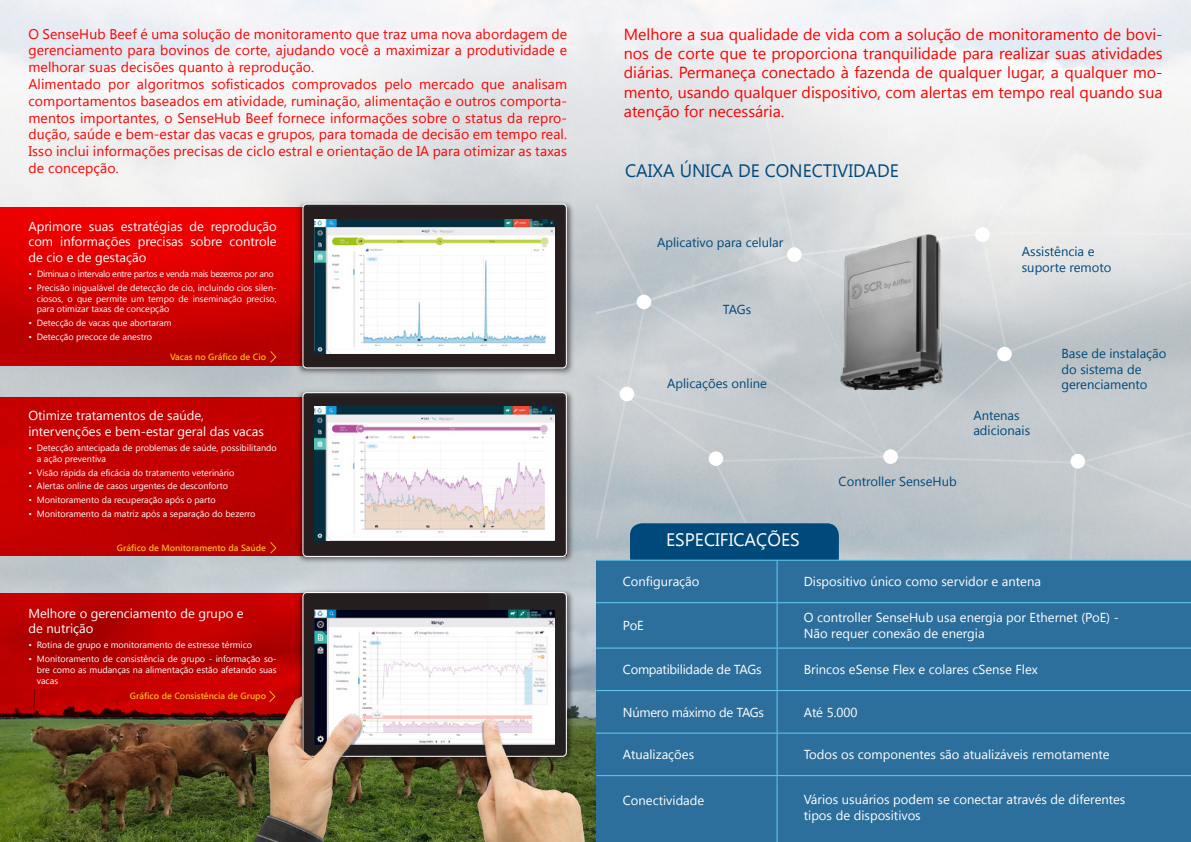
<style>
.page{position:relative;width:1191px;height:842px;background:#fff}
.page>*{position:absolute;margin:0;border:0;box-sizing:border-box;transform-origin:0 0}
.t1{font:18px "Segoe UI";color:#00497b}
.t2{font:18px "Segoe UI";color:#fff}
.t3{font:16px/19.2px "Segoe UI";color:#f00;text-align:justify}
.t4{font:14px/16.8px "Segoe UI";letter-spacing:.01em;color:#f00}
.t5{font:13px/15.6px "Segoe UI";color:#fff}
.t6{font:13px/15.6px "Segoe UI";color:#00497b}
.t7{font:13px "Segoe UI";letter-spacing:-.02em;color:#fff}
.t8{font:9px/10.8px "Segoe UI";color:#fff;text-align:justify}
.t9{font:600 9px "Segoe UI";color:#fcb61c}
.t10{font:9px "Segoe UI";letter-spacing:-.03em;color:#fff}
</style>
<div class="page">
<img style="left:0;top:0;width:596px;height:842px">
<svg style="left:582px;top:0;width:609px;height:609px"></svg>
<div style="left:630px;top:523px;width:209px;height:47px;background:#00497b;border-radius:12px"></div>
<div style="left:596px;top:560px;width:595px;height:282px;background:#2c6e9c"></div>
<div style="left:0;top:207px;width:567px;height:158px;background:linear-gradient(to bottom,#f60000,#b40000)"></div>
<div style="left:0;top:397px;width:567px;height:158px;background:#c30000"></div>
<svg style="left:0;top:593px;width:276px;height:124px;background:#b80000"></svg>
<img style="left:276px;top:181px;width:316px;height:188px">
<div style="left:303px;top:204px;width:263px;height:164px;background:#231f20;border-radius:4px"></div>
<div style="left:302px;top:204px;width:265px;height:164px;border:1px solid #fff;border-radius:4px"></div>
<img style="left:276px;top:369px;width:316px;height:200px">
<div style="left:303px;top:393px;width:263px;height:163px;background:#231f20;border-radius:4px"></div>
<div style="left:302px;top:392px;width:265px;height:165px;border:1px solid #fff;border-radius:4px"></div>
<img style="left:276px;top:569px;width:316px;height:214px">
<div style="left:303px;top:592px;width:263px;height:164px;background:#231f20;border-radius:4px"></div>
<div style="left:302px;top:592px;width:265px;height:165px;border:1px solid #fff;border-radius:4px"></div>
<svg style="left:269px;top:350px;width:8px;height:14px"></svg>
<svg style="left:269px;top:541px;width:8px;height:14px"></svg>
<img style="left:838px;top:231px;width:109px;height:159px">
<hr style="left:596px;top:560px;width:181px;height:1px;background:#63cdf3">
<hr style="left:777px;top:560px;width:414px;height:1px;background:#63cdf3">
<hr style="left:776px;top:561px;width:1px;height:41px;background:#63cdf3">
<hr style="left:596px;top:602px;width:181px;height:1px;background:#63cdf3">
<hr style="left:777px;top:602px;width:414px;height:1px;background:#63cdf3">
<hr style="left:776px;top:603px;width:1px;height:44px;background:#63cdf3">
<hr style="left:596px;top:647px;width:181px;height:1px;background:#63cdf3">
<hr style="left:777px;top:647px;width:414px;height:1px;background:#63cdf3">
<hr style="left:776px;top:648px;width:1px;height:42px;background:#63cdf3">
<hr style="left:596px;top:690px;width:181px;height:1px;background:#63cdf3">
<hr style="left:777px;top:690px;width:414px;height:1px;background:#63cdf3">
<hr style="left:776px;top:691px;width:1px;height:42px;background:#63cdf3">
<hr style="left:596px;top:733px;width:181px;height:1px;background:#63cdf3">
<hr style="left:777px;top:733px;width:414px;height:1px;background:#63cdf3">
<hr style="left:776px;top:734px;width:1px;height:41px;background:#63cdf3">
<hr style="left:596px;top:775px;width:181px;height:1px;background:#63cdf3">
<hr style="left:777px;top:775px;width:414px;height:1px;background:#63cdf3">
<hr style="left:776px;top:776px;width:1px;height:66px;background:#63cdf3">
<img style="left:314px;top:219px;width:240px;height:134px">
<img style="left:314px;top:406px;width:240px;height:135px">
<img style="left:314px;top:609px;width:240px;height:135px">
<img style="left:236px;top:663px;width:173px;height:179px">
<img style="left:440px;top:677px;width:156px;height:165px">
<p class="t4" style="left:28px;top:25px;width:540px">O SenseHub Beef é uma solução de monitoramento que traz uma nova abordagem de gerenciamento para bovinos de corte, ajudando você a maximizar a produtividade e me lhorar suas decisões quanto à reprodução.<br>Alimentado por algoritmos sofisticados comprovados pelo mercado que analisam compor tamentos baseados em atividade, ruminação, alimentação e outros comporta&shy;mentos im portantes, o SenseHub Beef fornece informações sobre o status da repro&shy;dução, saúde e bem-estar das vacas e grupos, para tomada de decisão em tempo real.<br>Isso inclui informações precisas de ciclo estral e orientação de IA para otimizar as taxas de concepção.</p>
<h3 class="t5" style="left:28px;top:218px;width:250px;text-align:justify">Aprimore suas estratégias de reprodução com informações precisas sobre controle de cio e de gestação</h3>
<p class="t10" style="left:28px;top:269px;width:247px">• Diminua o intervalo entre partos e venda mais bezerros por ano</p>
<p class="t8" style="left:37px;top:282px;width:241px;text-indent:-9px">• Precisão inigualável de detecção de cio, incluindo cios silen&shy;ciosos, o que permite um tempo de inseminação preciso, para otimizar taxas de concepção</p>
<p class="t8" style="left:28px;top:317px;width:145px">• Detecção de vacas que abortaram</p>
<p class="t8" style="left:28px;top:331px;width:125px">• Detecção precoce de anestro</p>
<p class="t9" style="left:170px;top:351px;width:98px">Vacas no Gráfico de Cio</p>
<h3 class="t5" style="left:28px;top:407px;width:237px">Otimize tratamentos de saúde, intervenções e bem-estar geral das vacas</h3>
<p class="t8" style="left:37px;top:443px;width:241px;text-indent:-9px">• Detecção antecipada de problemas de saúde, possibilitando a ação preventiva</p>
<p class="t8" style="left:28px;top:467px;width:208px">• Visão rápida da eficácia do tratamento veterinário</p>
<p class="t8" style="left:28px;top:481px;width:201px">• Alertas online de casos urgentes de desconforto</p>
<p class="t8" style="left:28px;top:495px;width:189px">• Monitoramento da recuperação após o parto</p>
<p class="t8" style="left:28px;top:508px;width:229px">• Monitoramento da matriz após a separação do bezerro</p>
<p class="t9" style="left:117px;top:541px;width:151px">Gráfico de Monitoramento da Saúde</p>
<h3 class="t5" style="left:28px;top:605px;width:217px">Melhore o gerenciamento de grupo e de nutrição</h3>
<p class="t8" style="left:28px;top:640px;width:225px">• Rotina de grupo e monitoramento de estresse térmico</p>
<p class="t8" style="left:37px;top:653px;width:241px;text-indent:-9px">• Monitoramento de consistência de grupo - informação so&shy;bre como as mudanças na alimentação estão afetando suas vacas</p>
<p class="t9" style="left:130px;top:690px;width:138px">Gráfico de Consistência de Grupo</p>
<p class="t3" style="left:624px;top:24px;width:540px">Melhore a sua qualidade de vida com a solução de monitoramento de bovi&shy;nos de corte que te proporciona tranquilidade para realizar suas atividades diárias. Permaneça conectado à fazenda de qualquer lugar, a qualquer mo&shy;mento, usando qualquer dispositivo, com alertas em tempo real quando sua atenção for necessária.</p>
<h1 class="t1" style="left:625px;top:160px;width:275px">CAIXA ÚNICA DE CONECTIVIDADE</h1>
<h3 class="t6" style="left:657px;top:234px;width:128px">Aplicativo para celular</h3>
<h3 class="t6" style="left:723px;top:302px;width:30px">TAGs</h3>
<h3 class="t6" style="left:667px;top:375px;width:101px">Aplicações online</h3>
<h1 class="t2" style="left:666px;top:527px;width:135px">ESPECIFICAÇÕES</h1>
<h3 class="t6" style="left:1021px;top:243px;width:91px">Assistência e suporte remoto</h3>
<h3 class="t6" style="left:838px;top:473px;width:120px">Controller SenseHub</h3>
<h3 class="t6" style="left:973px;top:406px;width:58px">Antenas adicionais</h3>
<h3 class="t6" style="left:1061px;top:345px;width:107px">Base de instalação do sistema de gerenciamento</h3>
<h3 class="t5" style="left:623px;top:573px;width:78px">Configuração</h3>
<h3 class="t5" style="left:803px;top:573px;width:239px">Dispositivo único como servidor e antena</h3>
<h3 class="t5" style="left:623px;top:618px;width:22px">PoE</h3>
<h3 class="t5" style="left:803px;top:609px;width:317px">O controller SenseHub usa energia por Ethernet (PoE) -<br>Não requer conexão de energia</h3>
<h3 class="t7" style="left:623px;top:660px;width:140px">Compatibilidade de TAGs</h3>
<h3 class="t5" style="left:803px;top:661px;width:235px">Brincos eSense Flex e colares cSense Flex</h3>
<h3 class="t7" style="left:623px;top:703px;width:143px">Número máximo de TAGs</h3>
<h3 class="t5" style="left:803px;top:704px;width:55px">Até 5.000</h3>
<h3 class="t5" style="left:623px;top:746px;width:73px">Atualizações</h3>
<h3 class="t5" style="left:803px;top:746px;width:307px">Todos os componentes são atualizáveis remotamente</h3>
<h3 class="t5" style="left:623px;top:792px;width:83px">Conectividade</h3>
<h3 class="t5" style="left:803px;top:791px;width:323px">Vários usuários podem se conectar através de diferentes tipos de dispositivos</h3>
</div>
